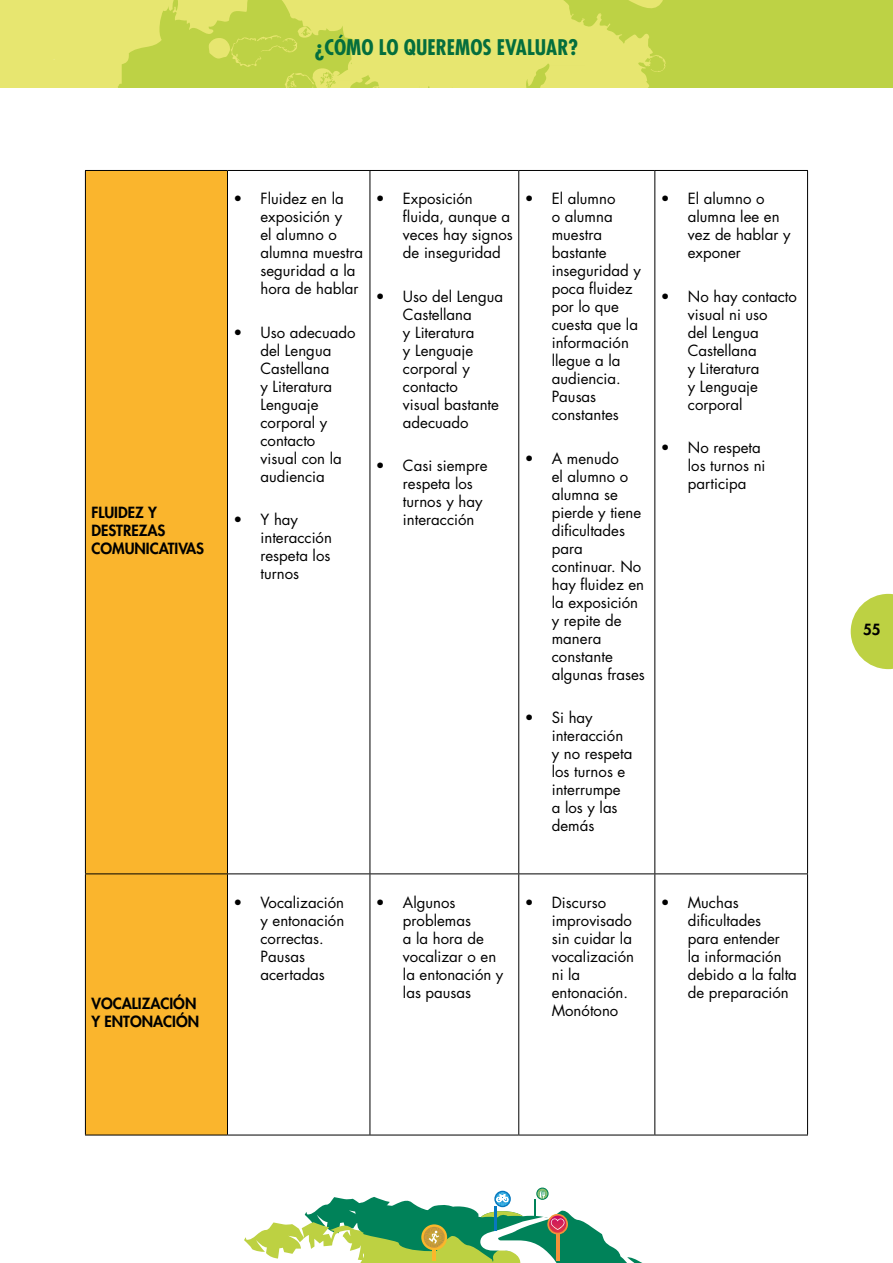
<style>
.page{position:relative;width:893px;height:1263px;background:#fff}
.page>*{position:absolute;margin:0;border:0;box-sizing:border-box;transform-origin:0 0}
.t1{font:700 condensed 21px "Futura Std";color:#046e3d}
.t2{font:15px/18px "Futura Std";color:#000}
.t3{font:800 15px/18px "Futura Std";color:#000}
</style>
<div class="page">
<div style="left:536px;top:1187px;width:13px;height:13px;border:1px solid #008259;border-radius:50%"></div>
<svg style="left:244px;top:1188px;width:399px;height:75px"></svg>
<hr style="left:432px;top:1248px;width:4px;height:13px;background:#fab72b">
<div style="left:92px;top:0;width:801px;height:88px;background:#bdd245"></div>
<svg style="left:314px;top:0;width:352px;height:88px;fill:#e7e670"></svg>
<svg style="left:0;top:0;width:314px;height:88px"></svg>
<svg style="left:327px;top:82px;width:5px;height:5px"></svg>
<svg style="left:851px;top:594px;width:42px;height:75px"></svg>
<div style="left:86px;top:171px;width:141px;height:964px;background:#fab52d"></div>
<hr style="left:85px;top:170px;width:142px;height:1px;background:#000">
<hr style="left:85px;top:171px;width:1px;height:702px;background:#000">
<hr style="left:227px;top:170px;width:143px;height:1px;background:#000">
<hr style="left:227px;top:171px;width:1px;height:702px;background:#000">
<hr style="left:370px;top:170px;width:149px;height:1px;background:#000">
<hr style="left:370px;top:171px;width:1px;height:702px;background:#000">
<hr style="left:519px;top:170px;width:136px;height:1px;background:#000">
<hr style="left:518px;top:171px;width:1px;height:702px;background:#000">
<hr style="left:655px;top:170px;width:153px;height:1px;background:#000">
<hr style="left:654px;top:171px;width:1px;height:702px;background:#000">
<hr style="left:807px;top:171px;width:1px;height:702px;background:#000">
<hr style="left:85px;top:873px;width:142px;height:1px;background:#000">
<hr style="left:85px;top:874px;width:1px;height:261px;background:#000">
<hr style="left:227px;top:873px;width:143px;height:1px;background:#000">
<hr style="left:227px;top:874px;width:1px;height:261px;background:#000">
<hr style="left:370px;top:873px;width:149px;height:1px;background:#000">
<hr style="left:370px;top:874px;width:1px;height:261px;background:#000">
<hr style="left:519px;top:873px;width:136px;height:1px;background:#000">
<hr style="left:518px;top:874px;width:1px;height:261px;background:#000">
<hr style="left:655px;top:873px;width:153px;height:1px;background:#000">
<hr style="left:654px;top:874px;width:1px;height:261px;background:#000">
<hr style="left:807px;top:874px;width:1px;height:261px;background:#000">
<hr style="left:85px;top:1135px;width:142px;height:1px;background:#000">
<hr style="left:227px;top:1135px;width:143px;height:1px;background:#000">
<hr style="left:370px;top:1135px;width:149px;height:1px;background:#000">
<hr style="left:519px;top:1135px;width:136px;height:1px;background:#000">
<hr style="left:655px;top:1135px;width:153px;height:1px;background:#000">
<h1 class="t1" style="left:315px;top:34px;width:265px">¿CÓMO LO QUEREMOS EVALUAR?</h1>
<p class="t3" style="left:91px;top:503px;width:114px">FLUIDEZ Y<br>DESTREZAS<br>COMUNICATIVAS</p>
<p class="t3" style="left:91px;top:995px;width:109px">VOCALIZACIÓN<br>Y ENTONACIÓN</p>
<p class="t2" style="left:260px;top:190px;width:104px;text-indent:-27px">• Fluidez en la exposición y<br>el alumno o alumna muestra seguridad a la hora de hablar</p>
<p class="t2" style="left:260px;top:323px;width:96px;text-indent:-27px">• Uso adecuado del Lengua<br>Castellana<br>y Literatura<br>Lenguaje corporal y contacto visual con la audiencia</p>
<p class="t2" style="left:260px;top:511px;width:73px;text-indent:-27px">• Y hay interacción respeta los turnos</p>
<p class="t2" style="left:403px;top:190px;width:111px;text-indent:-27px">• Exposición fluida, aunque a veces hay signos de inseguridad</p>
<p class="t2" style="left:403px;top:287px;width:102px;text-indent:-27px">• Uso del Lengua<br>Castellana<br>y Literatura<br>y Lenguaje corporal y contacto<br>visual bastante adecuado</p>
<p class="t2" style="left:403px;top:457px;width:86px;text-indent:-27px">• Casi siempre respeta los turnos y hay interacción</p>
<p class="t2" style="left:552px;top:190px;width:91px;text-indent:-27px">• El alumno<br>o alumna muestra bastante inseguridad y poca fluidez por lo que cuesta que la información llegue a la audiencia.<br>Pausas constantes</p>
<p class="t2" style="left:552px;top:449px;width:95px;text-indent:-27px">• A menudo<br>el alumno o alumna se pierde y tiene dificultades para continuar. No hay fluidez en la exposición y repite de manera constante algunas frases</p>
<p class="t2" style="left:552px;top:709px;width:82px;text-indent:-27px">• Si hay interacción y no respeta los turnos e interrumpe a los y las demás</p>
<p class="t2" style="left:688px;top:190px;width:104px;text-indent:-27px">• El alumno o alumna lee en vez de hablar y exponer</p>
<p class="t2" style="left:688px;top:287px;width:111px;text-indent:-27px">• No hay contacto visual ni uso<br>del Lengua<br>Castellana<br>y Literatura<br>y Lenguaje corporal</p>
<p class="t2" style="left:688px;top:439px;width:79px;text-indent:-27px">• No respeta los turnos ni participa</p>
<p class="t2" style="left:260px;top:893px;width:85px;text-indent:-27px">• Vocalización y entonación correctas.<br>Pausas acertadas</p>
<p class="t2" style="left:403px;top:893px;width:102px;text-indent:-27px">• Algunos problemas<br>a la hora de vocalizar o en la entonación y las pausas</p>
<p class="t2" style="left:552px;top:893px;width:84px;text-indent:-27px">• Discurso improvisado sin cuidar la vocalización ni la entonación.<br>Monótono</p>
<p class="t2" style="left:688px;top:893px;width:111px;text-indent:-27px">• Muchas dificultades<br>para entender<br>la información debido a la falta de preparación</p>
<p class="t3" style="left:863px;top:621px;width:19px">55</p>
</div>
